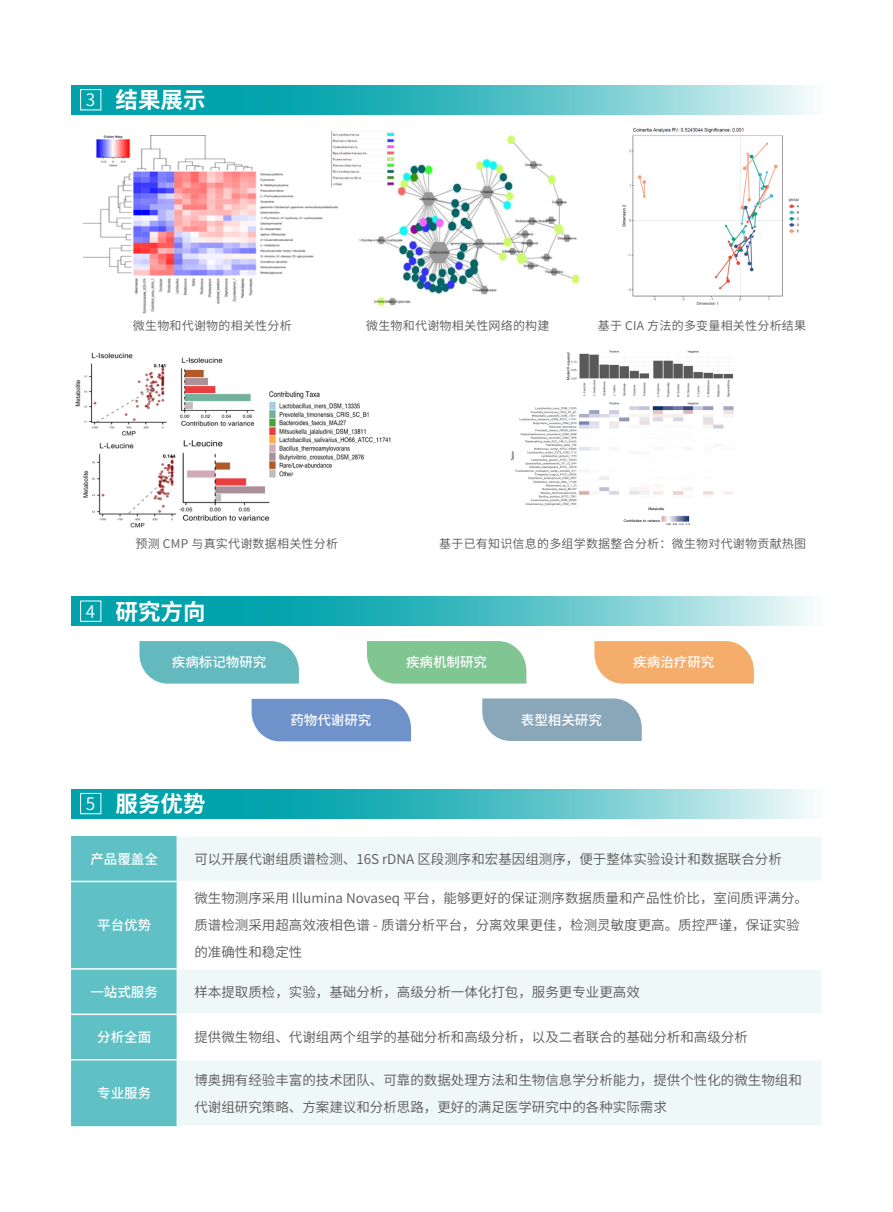
<style>
.page{position:relative;width:893px;height:1212px;background:#fff}
.page>*{position:absolute;margin:0;border:0;box-sizing:border-box;transform-origin:0 0}
.t1{font:700 22.5px "Source Han Sans CN";color:#fff}
.t2{font:17.25px "Source Han Sans CN";color:#fff}
.t3{font:13.5px/27px "Source Han Sans CN";color:#595757}
.t4{font:500 13.5px "Source Han Sans CN";color:#fff}
.t5{font:12px "Source Han Sans CN";letter-spacing:.02em;color:#595757}
</style>
<div class="page">
<svg style="left:71px;top:85px;width:740px;height:29px;background:#4bbdc4"></svg>
<svg style="left:71px;top:596px;width:740px;height:30px;background:#4abdc3"></svg>
<svg style="left:71px;top:789px;width:740px;height:29px;background:#4bbdc4"></svg>
<div style="left:80px;top:89px;width:21px;height:21px;border:1px solid #fff"></div>
<div style="left:80px;top:793px;width:21px;height:21px;border:1px solid #fff"></div>
<svg style="left:367px;top:641px;width:159px;height:43px;background:#88c998"></svg>
<svg style="left:482px;top:698px;width:160px;height:43px;background:#91abbd"></svg>
<div style="left:252px;top:699px;width:159px;height:42px;background:#6f92cb"></div>
<svg style="left:139px;top:641px;width:160px;height:43px;background:#6ebdc3"></svg>
<svg style="left:594px;top:641px;width:160px;height:43px;background:#f5b274"></svg>
<img style="left:75px;top:352px;width:316px;height:176px">
<img style="left:510px;top:350px;width:224px;height:176px">
<img style="left:84px;top:135px;width:254px;height:179px">
<img style="left:359px;top:135px;width:222px;height:172px">
<img style="left:332px;top:132px;width:63px;height:55px">
<img style="left:622px;top:128px;width:178px;height:177px">
<div style="left:71px;top:836px;width:106px;height:290px;background:#5fc1c5"></div>
<div style="left:178px;top:837px;width:643px;height:288px;background:#eff8f8"></div>
<svg style="left:178px;top:882px;width:643px;height:177px"></svg>
<hr style="left:71px;top:881px;width:106px;height:1px;background:#fff">
<hr style="left:71px;top:968px;width:106px;height:2px;background:#fff">
<hr style="left:71px;top:1013px;width:106px;height:2px;background:#fff">
<hr style="left:71px;top:1059px;width:106px;height:1px;background:#fff">
<hr style="left:177px;top:881px;width:645px;height:1px;background:#fff">
<hr style="left:177px;top:968px;width:645px;height:2px;background:#fff">
<hr style="left:177px;top:1013px;width:645px;height:2px;background:#fff">
<hr style="left:177px;top:1059px;width:645px;height:1px;background:#fff">
<p class="t2" style="left:86px;top:90px;width:11px">3</p>
<h1 class="t1" style="left:115px;top:87px;width:91px">结果展示</h1>
<p class="t5" style="left:133px;top:318px;width:160px">微生物和代谢物的相关性分析</p>
<p class="t5" style="left:366px;top:318px;width:185px">微生物和代谢物相关性网络的构建</p>
<p class="t5" style="left:598px;top:318px;width:210px">基于 CIA 方法的多变量相关性分析结果</p>
<p class="t2" style="left:86px;top:602px;width:11px">4</p>
<p class="t5" style="left:135px;top:537px;width:204px">预测 CMP 与真实代谢数据相关性分析</p>
<p class="t5" style="left:439px;top:537px;width:368px">基于已有知识信息的多组学数据整合分析：微生物对代谢物贡献热图</p>
<h1 class="t1" style="left:115px;top:599px;width:91px">研究方向</h1>
<p class="t4" style="left:172px;top:655px;width:96px">疾病标记物研究</p>
<p class="t4" style="left:633px;top:655px;width:82px">疾病治疗研究</p>
<p class="t4" style="left:406px;top:655px;width:82px">疾病机制研究</p>
<p class="t4" style="left:290px;top:713px;width:82px">药物代谢研究</p>
<p class="t4" style="left:521px;top:712px;width:82px">表型相关研究</p>
<p class="t2" style="left:86px;top:794px;width:11px">5</p>
<h1 class="t1" style="left:115px;top:791px;width:91px">服务优势</h1>
<p class="t4" style="left:90px;top:851px;width:69px">产品覆盖全</p>
<p class="t3" style="left:194px;top:846px;width:589px">可以开展代谢组质谱检测、16S rDNA 区段测序和宏基因组测序，便于整体实验设计和数据联合分析</p>
<p class="t4" style="left:97px;top:918px;width:55px">平台优势</p>
<p class="t3" style="left:194px;top:885px;width:615px">微生物测序采用 Illumina Novaseq 平台，能够更好的保证测序数据质量和产品性价比，室间质评满分。质谱检测采用超高效液相色谱 - 质谱分析平台，分离效果更佳，检测灵敏度更高。质控严谨，保证实验的准确性和稳定性</p>
<p class="t4" style="left:90px;top:984px;width:69px">一站式服务</p>
<p class="t3" style="left:194px;top:978px;width:447px">样本提取质检，实验，基础分析，高级分析一体化打包，服务更专业更高效</p>
<p class="t4" style="left:97px;top:1029px;width:55px">分析全面</p>
<p class="t3" style="left:194px;top:1024px;width:555px">提供微生物组、代谢组两个组学的基础分析和高级分析，以及二者联合的基础分析和高级分析</p>
<p class="t4" style="left:97px;top:1085px;width:55px">专业服务</p>
<p class="t3" style="left:194px;top:1066px;width:609px">博奥拥有经验丰富的技术团队、可靠的数据处理方法和生物信息学分析能力，提供个性化的微生物组和代谢组研究策略、方案建议和分析思路，更好的满足医学研究中的各种实际需求</p>
</div>
